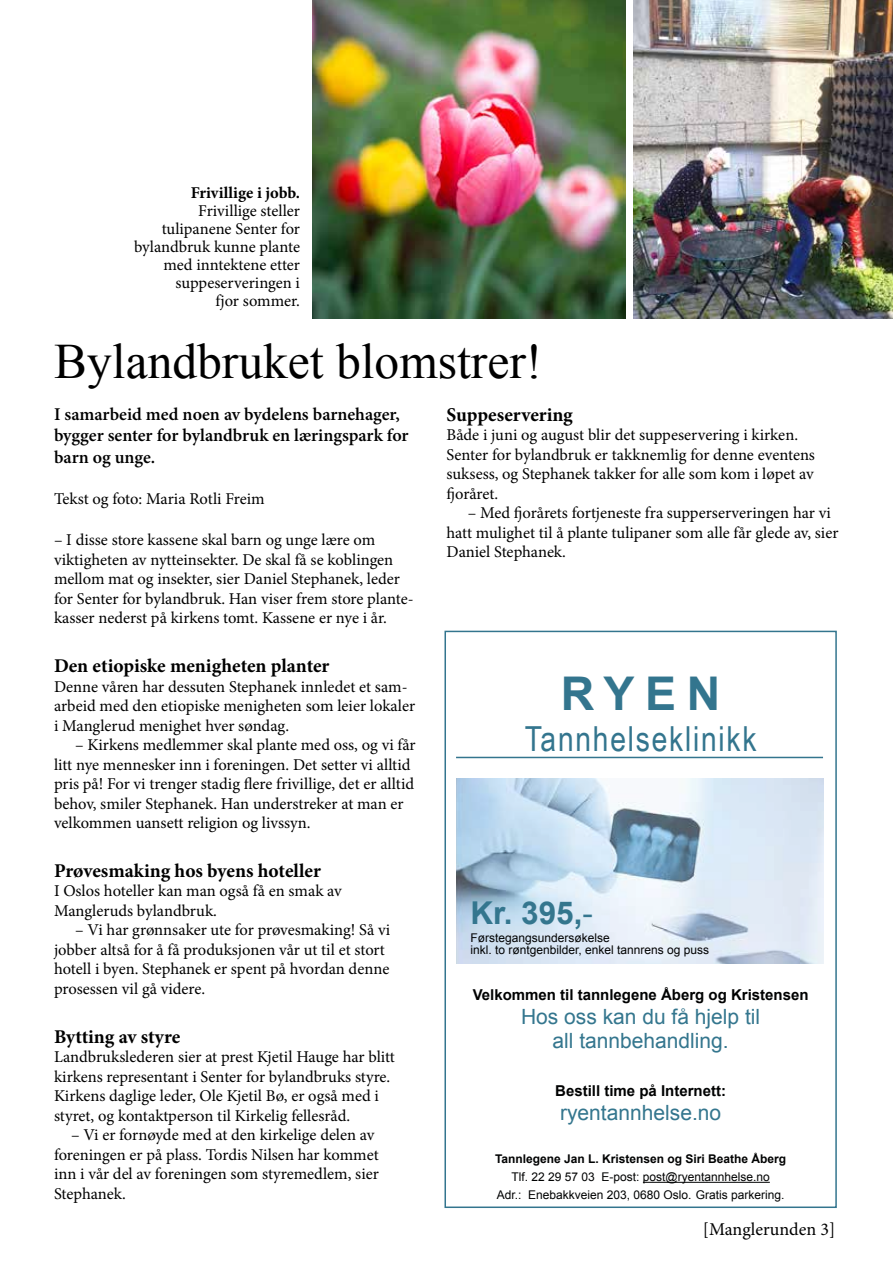
<style>
.page{position:relative;width:893px;height:1263px;background:#fff}
.page>*{position:absolute;margin:0;border:0;box-sizing:border-box;transform-origin:0 0}
.t1{font:49.5px "Times New Roman";color:#000}
.t2{font:700 46.5px "Arial";color:#33758e}
.t3{font:34.5px "Arial Narrow";letter-spacing:.05em;color:#33758e}
.t4{font:700 31.5px "Arial";color:#34768e}
.t5{font:21px/24px "Arial";color:#34768e;text-align:center}
.t6{font:700 19.5px "Minion Pro";letter-spacing:-.005em;color:#000}
.t7{font:600 18px/21.6px "Minion Pro";letter-spacing:-.005em;color:#000}
.t8{font:18px "Minion Pro";color:#000}
.t9{font:16.5px/19.5px "Minion Pro";color:#000}
.t10{font:700 16.5px "Minion Pro";color:#000}
.t11{font:700 15px "Arial";color:#010202}
.t12{font:12px/18px "Arial";color:#010202;text-align:center}
.t13{font:700 12px "Arial";color:#010202}
.s1{font-weight:400}
</style>
<div class="page">
<img style="left:634px;top:0;width:259px;height:318px">
<hr style="left:643px;top:1182px;width:127px;height:1px;background:#010202">
<div style="left:444px;top:631px;width:393px;height:577px;border:2px solid #33758e"></div>
<hr style="left:456px;top:757px;width:367px;height:1px;background:#33758e">
<img style="left:456px;top:779px;width:367px;height:184px">
<img style="left:313px;top:0;width:312px;height:318px">
<p class="t10" style="left:191px;top:181px;width:111px">Frivillige i jobb.</p>
<p class="t9" style="left:134px;top:202px;width:167px;line-height:18px;text-align:right">Frivillige steller tulipanene Senter for bylandbruk kunne plante med inntektene etter suppeserveringen i<br>fjor sommer.</p>
<h1 class="t1" style="left:54px;top:328px;width:490px">Bylandbruket blomstrer!</h1>
<p class="t7" style="left:54px;top:403px;width:356px">I samarbeid med noen av bydelens barnehager, bygger senter for bylandbruk en læringspark for barn og unge.</p>
<p class="t9" style="left:54px;top:489px;width:212px">Tekst og foto: Maria Rotli Freim</p>
<p class="t9" style="left:54px;top:530px;width:361px">– I disse store kassene skal barn og unge lære om viktigheten av nytteinsekter. De skal få se koblingen mellom mat og insekter, sier Daniel Stephanek, leder for Senter for bylandbruk. Han viser frem store plante&shy;kasser nederst på kirkens tomt. Kassene er nye i år.</p>
<p class="t6" style="left:54px;top:652px;width:277px">Den etiopiske menigheten planter</p>
<p class="t9" style="left:54px;top:677px;width:363px">Denne våren har dessuten Stephanek innledet et sam&shy;arbeid med den etiopiske menigheten som leier lokaler i Manglerud menighet hver søndag.</p>
<p class="t9" style="left:54px;top:735px;width:363px;text-indent:21px">– Kirkens medlemmer skal plante med oss, og vi får litt nye mennesker inn i foreningen. Det setter vi alltid pris på! For vi trenger stadig flere frivillige, det er alltid behov, smiler Stephanek. Han understreker at man er velkommen uansett religion og livssyn.</p>
<p class="t6" style="left:54px;top:857px;width:268px">Prøvesmaking hos byens hoteller</p>
<p class="t9" style="left:54px;top:881px;width:289px">I Oslos hoteller kan man også få en smak av<br>Mangleruds bylandbruk.</p>
<p class="t9" style="left:54px;top:920px;width:338px;text-indent:21px">– Vi har grønnsaker ute for prøvesmaking! Så vi jobber altså for å få produksjonen vår ut til et stort hotell i byen. Stephanek er spent på hvordan denne prosessen vil gå videre.</p>
<p class="t6" style="left:54px;top:1022px;width:128px">Bytting av styre</p>
<p class="t9" style="left:54px;top:1047px;width:342px">Landbrukslederen sier at prest Kjetil Hauge har blitt kirkens representant i Senter for bylandbruks styre.<br>Kirkens daglige leder, Ole Kjetil Bø, er også med i styret, og kontaktperson til Kirkelig fellesråd.</p>
<p class="t9" style="left:54px;top:1125px;width:326px;text-indent:17px">– Vi er fornøyde med at den kirkelige delen av foreningen er på plass. Tordis Nilsen har kommet inn i vår del av foreningen som styremedlem, sier Stephanek.</p>
<p class="t6" style="left:446px;top:401px;width:128px">Suppeservering</p>
<p class="t9" style="left:446px;top:425px;width:370px">Både i juni og august blir det suppeservering i kirken.<br>Senter for bylandbruk er takknemlig for denne eventens suksess, og Stephanek takker for alle som kom i løpet av fjoråret.</p>
<p class="t9" style="left:446px;top:503px;width:393px;text-indent:21px">– Med fjorårets fortjeneste fra supperserveringen har vi hatt mulighet til å plante tulipaner som alle får glede av, sier<br>Daniel Stephanek.</p>
<h2 class="t2" style="left:561px;top:662px;width:161px">RYEN</h2>
<h3 class="t3" style="left:525px;top:714px;width:233px">Tannhelseklinikk</h3>
<h3 class="t4" style="left:470px;top:891px;width:124px">Kr. 395,<span class="s1">-</span></h3>
<p class="t12" style="left:470px;top:931px;width:240px;line-height:12px;text-align:left">Førstegangsundersøkelse<br>inkl. to røntgenbilder, enkel tannrens og puss</p>
<p class="t11" style="left:473px;top:984px;width:337px">Velkommen til tannlegene Åberg og Kristensen</p>
<p class="t5" style="left:521px;top:1004px;width:241px">Hos oss kan du få hjelp til all tannbehandling.</p>
<p class="t11" style="left:555px;top:1080px;width:172px">Bestill time på Internett:</p>
<p class="t5" style="left:560px;top:1100px;width:163px">ryentannhelse.no</p>
<p class="t13" style="left:495px;top:1151px;width:293px">Tannlegene Jan L. Kristensen og Siri Beathe Åberg</p>
<p class="t12" style="left:497px;top:1168px;width:289px">Tlf. 22 29 57 03 E-post: post@ryentannhelse.no<br>Adr.: Enebakkveien 203, 0680 Oslo. Gratis parkering.</p>
<p class="t8" style="left:703px;top:1217px;width:134px">[Manglerunden 3]</p>
</div>
